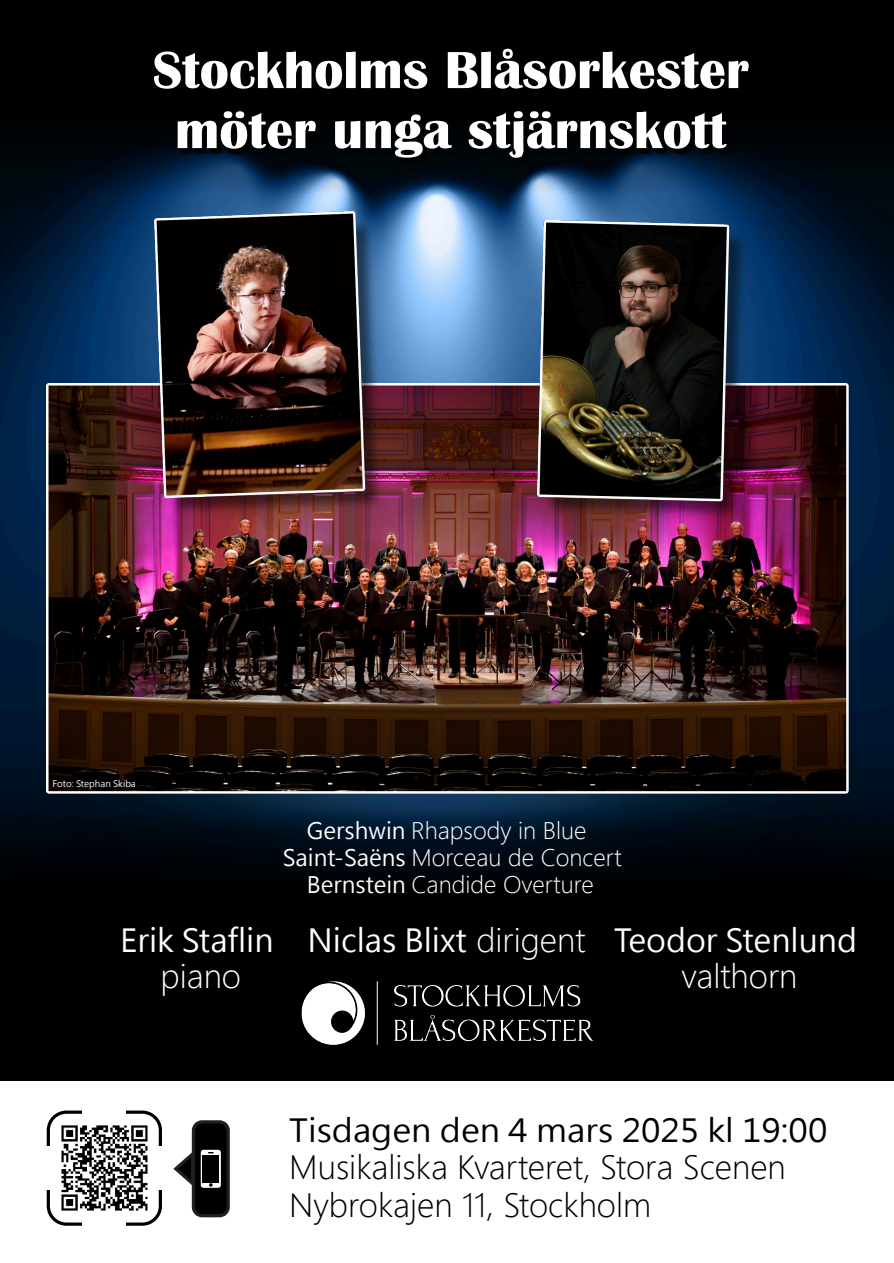
<style>
.page{position:relative;width:894px;height:1263px;background:#fff}
.page>*{position:absolute;margin:0;border:0;box-sizing:border-box;transform-origin:0 0}
.t1{font:700 54px/60px "Britannic";color:#fff;text-align:center}
.t2{font:300 31.5px/37.5px "Microsoft Jheng Hei";color:#000002}
.t3{font:31.5px "Microsoft Jheng Hei";color:#fff}
.t4{font:31.5px "Microsoft Jheng Hei";color:#000002;scale:1.06 1}
.t5{font:300 31.5px "Microsoft Jheng Hei";color:#fff}
.t6{font:300 22.5px/27px "Microsoft Jheng Hei";color:#fff;text-align:center}
.t7{font:9px "Microsoft Jheng Hei";color:#fff}
.s1{font-weight:400}
.s2{font-weight:300}
</style>
<div class="page">
<div style="left:0;top:0;width:893px;height:1081px;background:#000001"></div>
<img style="left:0;top:193px;width:893px;height:555px">
<svg style="left:0;top:748px;width:893px;height:124px"></svg>
<svg style="left:0;top:143px;width:893px;height:50px"></svg>
<img style="left:154px;top:140px;width:602px;height:25px">
<div style="left:192px;top:1120px;width:38px;height:97px;background:#000001;border:3px solid #231f20;border-radius:9px"></div>
<svg style="left:173px;top:1147px;width:23px;height:44px"></svg>
<svg style="left:201px;top:1150px;width:20px;height:38px"></svg>
<div style="left:202px;top:1155px;width:17px;height:27px;background:#000001"></div>
<svg style="left:209px;top:1183px;width:3px;height:4px"></svg>
<div style="left:47px;top:1110px;width:115px;height:116px;border:3px solid #000002;border-radius:18px"></div>
<div style="left:82px;top:1106px;width:44px;height:124px;background:#fff"></div>
<div style="left:43px;top:1146px;width:123px;height:44px;background:#fff"></div>
<img style="left:61px;top:1125px;width:87px;height:86px">
<img style="left:46px;top:383px;width:802px;height:411px">
<img style="left:301px;top:981px;width:293px;height:64px">
<img style="left:154px;top:212px;width:230px;height:305px">
<img style="left:537px;top:221px;width:211px;height:299px">
<h1 class="t1" style="left:152px;top:44px;width:597px">Stockholms Blåsorkester möter unga stjärnskott</h1>
<p class="t7" style="left:52px;top:779px;width:85px">Foto: Stephan Skiba</p>
<p class="t6" style="left:282px;top:817px;width:340px"><span class="s1">Gershwin</span> Rhapsody in Blue<br><span class="s1">Saint-Saëns</span> Morceau de Concert<br><span class="s1">Bernstein</span> Candide Overture</p>
<h2 class="t3" style="left:120px;top:924px;width:155px">Erik Staflin</h2>
<h2 class="t5" style="left:161px;top:960px;width:82px">piano</h2>
<h2 class="t3" style="left:307px;top:924px;width:279px">Niclas Blixt <span class="s2">dirigent</span></h2>
<h2 class="t3" style="left:614px;top:924px;width:244px">Teodor Stenlund</h2>
<h2 class="t5" style="left:681px;top:960px;width:117px">valthorn</h2>
<h2 class="t4" style="left:289px;top:1113px;width:509px">Tisdagen den 4 mars 2025 kl 19:00</h2>
<h2 class="t2" style="left:289px;top:1148px;width:498px">Musikaliska Kvarteret, Stora Scenen<br>Nybrokajen 11, Stockholm</h2>
</div>
